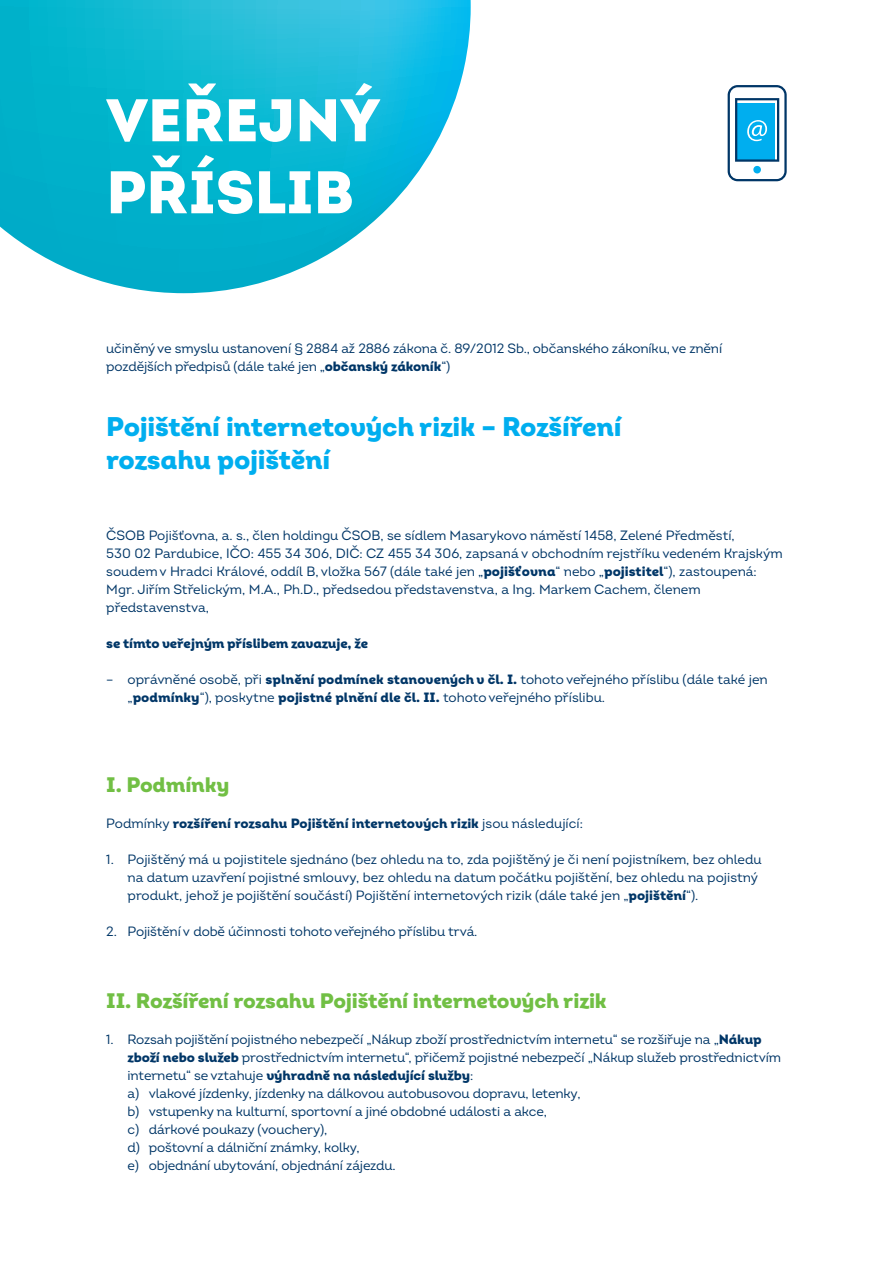
<style>
.page{position:relative;width:893px;height:1263px;background:#fff}
.page>*{position:absolute;margin:0;border:0;box-sizing:border-box;transform-origin:0 0}
.t1{font:60px/72px "Intro Black Alt";color:#fff}
.t2{font:27px/32.4px "Intro Black Alt";letter-spacing:-.01em;color:#00aeef}
.t3{font:21px "Intro Black Alt";letter-spacing:-.01em;color:#71bf44}
.t4{font:13.5px/18px "Intro";letter-spacing:-.01em;color:#003667}
.t5{font:13.5px "Intro Black Alt";letter-spacing:-.01em;color:#003667}
.s1{font-family:"Intro Black Alt"}
.s2{font-family:"Intro"}
</style>
<div class="page">
<svg style="left:0;top:0;width:471px;height:293px"></svg>
<svg style="left:728px;top:85px;width:59px;height:96px"></svg>
<h1 class="t1" style="left:106px;top:84px;width:275px">VEŘEJNÝ<br>PŘÍSLIB</h1>
<p class="t4" style="left:106px;top:339px;width:617px">učiněný ve smyslu ustanovení § 2884 až 2886 zákona č. 89/2012 Sb., občanského zákoníku, ve znění pozdějších předpisů (dále také jen „<span class="s1">občanský zákoník</span>“)</p>
<h2 class="t2" style="left:106px;top:410px;width:517px">Pojištění internetových rizik – Rozšíření rozsahu pojištění</h2>
<p class="t4" style="left:106px;top:526px;width:678px">ČSOB Pojišťovna, a. s., člen holdingu ČSOB, se sídlem Masarykovo náměstí 1458, Zelené Předměstí,<br>530 02 Pardubice, IČO: 455 34 306, DIČ: CZ 455 34 306, zapsaná v obchodním rejstříku vedeném Krajským soudem v Hradci Králové, oddíl B, vložka 567 (dále také jen „<span class="s1">pojišťovna</span>“ nebo „<span class="s1">pojistitel</span>“), zastoupená:<br>Mgr. Jiřím Střelickým, M.A., Ph.D., předsedou představenstva, a Ing. Markem Cachem, členem představenstva,</p>
<p class="t5" style="left:106px;top:635px;width:263px">se tímto veřejným příslibem zavazuje, že</p>
<p class="t4" style="left:128px;top:670px;width:642px;text-indent:-21px">– oprávněné osobě, při <span class="s1">splnění podmínek stanovených v čl. I.</span> tohoto veřejného příslibu (dále také jen „<span class="s1">podmínky</span>“), poskytne <span class="s1">pojistné plnění dle čl. II.</span> tohoto veřejného příslibu.</p>
<h3 class="t3" style="left:106px;top:771px;width:125px">I. Podmínky</h3>
<p class="t5" style="left:106px;top:815px;width:478px"><span class="s2">Podmínky</span> rozšíření rozsahu Pojištění internetových rizik <span class="s2">jsou následující:</span></p>
<p class="t4" style="left:128px;top:850px;width:636px;text-indent:-21px">1. Pojištěný má u pojistitele sjednáno (bez ohledu na to, zda pojištěný je či není pojistníkem, bez ohledu na datum uzavření pojistné smlouvy, bez ohledu na datum počátku pojištění, bez ohledu na pojistný produkt, jehož je pojištění součástí) Pojištění internetových rizik (dále také jen „<span class="s1">pojištění</span>“).</p>
<p class="t4" style="left:106px;top:922px;width:373px">2. Pojištění v době účinnosti tohoto veřejného příslibu trvá.</p>
<h3 class="t3" style="left:106px;top:987px;width:502px">II. Rozšíření rozsahu Pojištění internetových rizik</h3>
<p class="t4" style="left:128px;top:1030px;width:655px;text-indent:-21px">1. Rozsah pojištění pojistného nebezpečí „Nákup zboží prostřednictvím internetu“ se rozšiřuje na „<span class="s1">Nákup zboží nebo služeb</span> prostřednictvím internetu“, přičemž pojistné nebezpečí „Nákup služeb prostřednictvím</p>
<p class="t5" style="left:128px;top:1067px;width:347px"><span class="s2">internetu“ se vztahuje</span> výhradně na následující služby<span class="s2">:</span></p>
<p class="t4" style="left:128px;top:1084px;width:454px">a) vlakové jízdenky, jízdenky na dálkovou autobusovou dopravu, letenky, b) vstupenky na kulturní, sportovní a jiné obdobné události a akce,<br>c) dárkové poukazy (vouchery),<br>d) poštovní a dálniční známky, kolky,<br>e) objednání ubytování, objednání zájezdu.</p>
</div>
